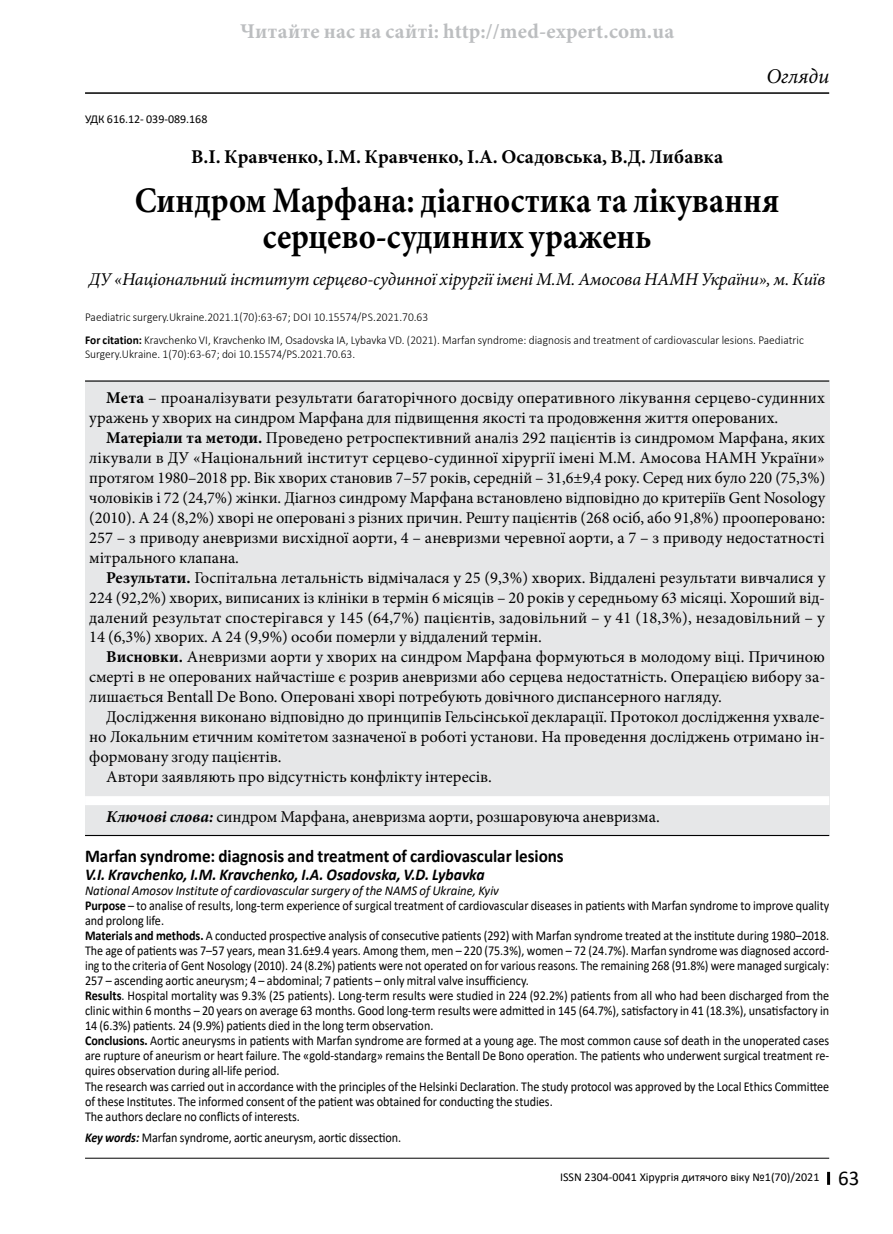
<style>
.page{position:relative;width:893px;height:1234px;background:#fff}
.page>*{position:absolute;margin:0;border:0;box-sizing:border-box;transform-origin:0 0}
.t1{font:700 36px/36px "Minion Pro";color:#000;text-align:center;scale:.9 1}
.t2{font:700 21px "Minion Pro";letter-spacing:.01em;color:#bcbec0}
.t3{font:italic 21px "Minion Pro";color:#000}
.t4{font:700 19.5px "Minion Pro";color:#000}
.t5{font:italic 18px "Minion Pro";letter-spacing:-.01em;color:#000}
.t6{font:700 18px "Calibri";letter-spacing:-.005em;color:#000;scale:.95 1}
.t7{font:16.5px/20px "Minion Pro";color:#000;text-align:justify}
.t8{font:italic 700 16.5px "Calibri";color:#000;scale:.95 1}
.t9{font:13.5px/15px "Calibri";color:#000;scale:.9 1}
.t10{font:300 12px/23px "Calibri";color:#000;scale:.95 1}
.t11{font:12px "Calibri";color:#000}
.s1{font-weight:700}
.s2{font-weight:700;font-style:italic}
.s3{font-style:italic}
.s4{font-size:21px}
</style>
<div class="page">
<hr style="left:85px;top:92px;width:744px;height:2px;background:#000">
<svg style="left:827px;top:1171px;width:3px;height:13px"></svg>
<hr style="left:85px;top:1157px;width:744px;height:1px;background:#000">
<div style="left:85px;top:380px;width:744px;height:455px;background:#e6e7e8"></div>
<hr style="left:85px;top:380px;width:744px;height:1px;background:#000">
<div style="left:85px;top:796px;width:744px;height:9px;background:#fff"></div>
<hr style="left:85px;top:834px;width:744px;height:1px;background:#000">
<h2 class="t2" style="left:240px;top:16px;width:435px">Читайте нас на сайті: http://med-expert.com.ua</h2>
<h2 class="t3" style="left:766px;top:62px;width:64px">Огляди</h2>
<p class="t11" style="left:85px;top:111px;width:124px">УДК 616.12- 039-089.168</p>
<h3 class="t4" style="left:191px;top:143px;width:533px">В.І. Кравченко, І.М. Кравченко, І.А. Осадовська, В.Д. Либавка</h3>
<h1 class="t1" style="left:135px;top:182px;width:718px">Синдром Марфана: діагностика та лікування серцево-судинних уражень</h1>
<h3 class="t5" style="left:89px;top:267px;width:738px">ДУ «Національний інститут серцево-судинної хірургії імені М.М. Амосова НАМН України», м. Київ</h3>
<p class="t10" style="left:85px;top:305px;width:758px">Paediatric surgery.Ukraine.2021.1(70):63-67; DOI 10.15574/PS.2021.70.63<br><span class="s1">For citation:</span> Kravchenko VI, Kravchenko IM, Osadovska IA, Lybavka VD. (2021). Marfan syndrome: diagnosis and treatment of cardiovascular lesions. Paediatric</p>
<p class="t10" style="left:85px;top:342px;width:286px">Surgery.Ukraine. 1(70):63-67; doi 10.15574/PS.2021.70.63.</p>
<p class="t7" style="left:89px;top:387px;width:737px;text-indent:17px"><span class="s1">Мета</span> – проаналізувати результати багаторічного досвіду оперативного лікування серцево-судинних уражень у хворих на синдром Марфана для підвищення якості та продовження життя оперованих.</p>
<p class="t7" style="left:89px;top:427px;width:737px;text-indent:17px"><span class="s1">Матеріали та методи.</span> Проведено ретроспективний аналіз 292 пацієнтів із синдромом Марфана, яких лікували в ДУ «Національний інститут серцево-судинної хірургії імені М.М. Амосова НАМН України» протягом 1980–2018 рр. Вік хворих становив 7–57 років, середній – 31,6±9,4 року. Серед них було 220 (75,3%) чоловіків і 72 (24,7%) жінки. Діагноз синдрому Марфана встановлено відповідно до критеріїв Gent Nosology (2010). А 24 (8,2%) хворі не оперовані з різних причин. Решту пацієнтів (268 осіб, або 91,8%) прооперовано:<br>257 – з приводу аневризми висхідної аорти, 4 – аневризми черевної аорти, а 7 – з приводу недостатності мітрального клапана.</p>
<p class="t7" style="left:89px;top:567px;width:737px;text-indent:17px"><span class="s1">Результати.</span> Госпітальна летальність відмічалася у 25 (9,3%) хворих. Віддалені результати вивчалися у 224 (92,2%) хворих, виписаних із клініки в термін 6 місяців – 20 років у середньому 63 місяці. Хороший від&shy;далений результат спостерігався у 145 (64,7%) пацієнтів, задовільний – у 41 (18,3%), незадовільний – у 14 (6,3%) хворих. А 24 (9,9%) особи померли у віддалений термін.</p>
<p class="t7" style="left:89px;top:647px;width:737px;text-indent:17px"><span class="s1">Висновки.</span> Аневризми аорти у хворих на синдром Марфана формуються в молодому віці. Причиною смерті в не оперованих найчастіше є розрив аневризми або серцева недостатність. Операцією вибору за&shy;лишається Bentall De Bono. Оперовані хворі потребують довічного диспансерного нагляду.</p>
<p class="t7" style="left:106px;top:707px;width:720px">Дослідження виконано відповідно до принципів Гельсінської декларації. Протокол дослідження ухвале-</p>
<p class="t7" style="left:89px;top:727px;width:737px">но Локальним етичним комітетом зазначеної в роботі установи. На проведення досліджень отримано ін-</p>
<p class="t7" style="left:89px;top:747px;width:194px">формовану згоду пацієнтів.</p>
<p class="t7" style="left:106px;top:766px;width:387px">Автори заявляють про відсутність конфлікту інтересів.</p>
<p class="t7" style="left:106px;top:806px;width:555px"><span class="s2">Ключові слова:</span> синдром Марфана, аневризма аорти, розшаровуюча аневризма.</p>
<h3 class="t6" style="left:85px;top:843px;width:505px">Marfan syndrome: diagnosis and treatment of cardiovascular lesions</h3>
<p class="t8" style="left:85px;top:863px;width:422px">V.I. Kravchenko, I.M. Kravchenko, I.A. Osadovska, V.D. Lybavka</p>
<p class="t9" style="left:85px;top:882px;width:828px"><span class="s3">National Amosov Institute of cardiovascular surgery of the NAMS of Ukraine, Kyiv<br></span><span class="s1">Purpose</span> – to analise of results, long-term experience of surgical treatment of cardiovascular diseases in patients with Marfan syndrome to improve quality and prolong life.<br><span class="s1">Materials and methods.</span> A conducted prospective analysis of consecutive patients (292) with Marfan syndrome treated at the institute during 1980–2018.<br>The age of patients was 7–57 years, mean 31.6±9.4 years. Among them, men – 220 (75.3%), women – 72 (24.7%). Marfan syndrome was diagnosed accord&shy;ing to the criteria of Gent Nosology (2010). 24 (8.2%) patients were not operated on for various reasons. The remaining 268 (91.8%) were managed surgicaly:<br>257 – ascending aortic aneurysm; 4 – abdominal; 7 patients – only mitral valve insufficiency.<br><span class="s1">Results</span>. Hospital mortality was 9.3% (25 patients). Long-term results were studied in 224 (92.2%) patients from all who had been discharged from the clinic within 6 months – 20 years on average 63 months. Good long-term results were admitted in 145 (64.7%), satisfactory in 41 (18.3%), unsatisfactory in 14 (6.3%) patients. 24 (9.9%) patients died in the long term observation.<br><span class="s1">Conclusions.</span> Aortic aneurysms in patients with Marfan syndrome are formed at a young age. The most common cause sof death in the unoperated cases are rupture of aneurism or heart failure. The «gold-standarg» remains the Bentall De Bono operation. The patients who underwent surgical treatment re&shy;quires observation during all-life period.<br>The research was carried out in accordance with the principles of the Helsinki Declaration. The study protocol was approved by the Local Ethics Committee of these Institutes. The informed consent of the patient was obtained for conducting the studies.<br>The authors declare no conflicts of interests.</p>
<p class="t9" style="left:85px;top:1129px;width:353px"><span class="s2">Key words:</span> Marfan syndrome, aortic aneurysm, aortic dissection.</p>
<p class="t11" style="left:560px;top:1167px;width:301px">ISSN 2304-0041 Хірургія дитячого віку №1(70)/2021 <span class="s4">63</span></p>
</div>
